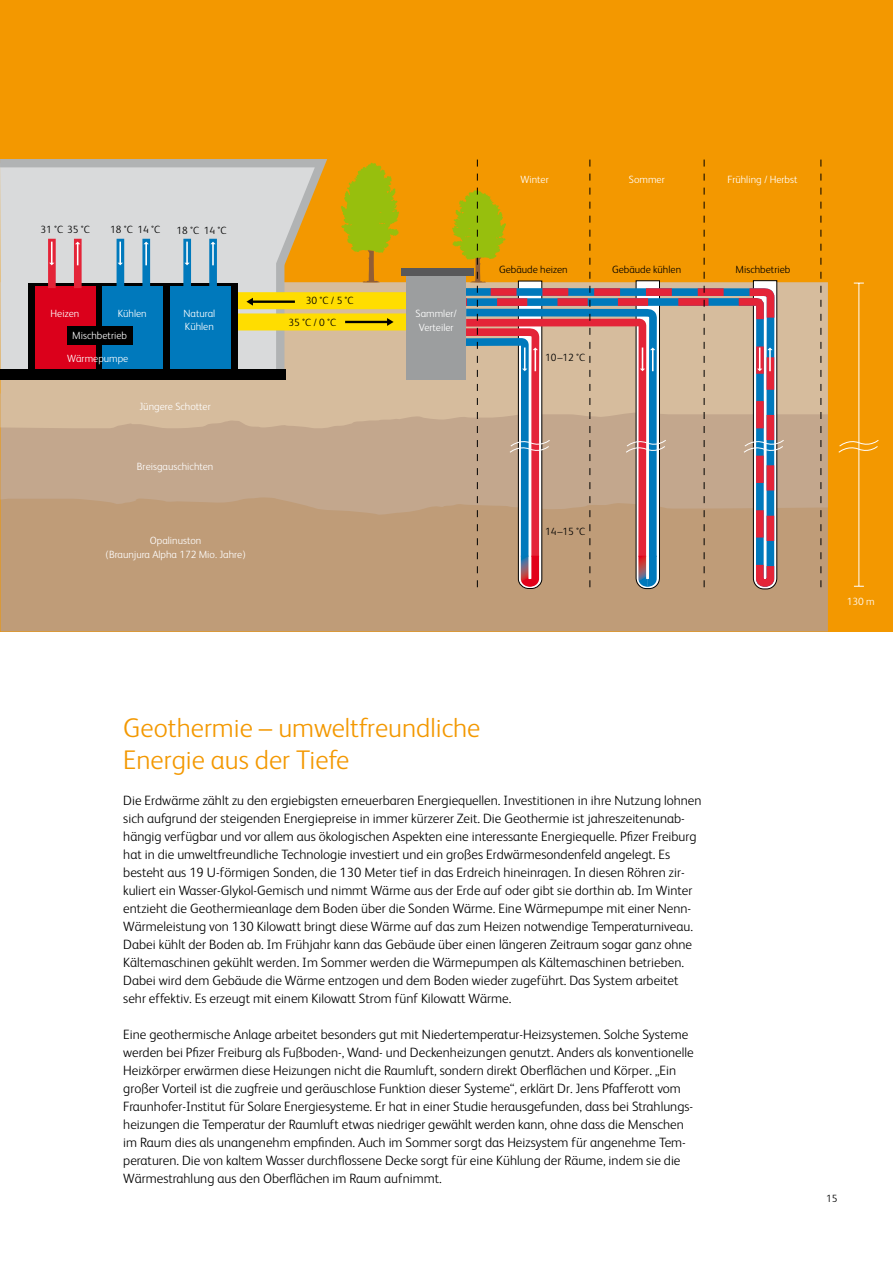
<style>
.page{position:relative;width:893px;height:1263px;background:#fff}
.page>*{position:absolute;margin:0;border:0;box-sizing:border-box;transform-origin:0 0}
.t1{font:300 27px/31.5px "FS Albert";color:#f39800}
.t2{font:300 13.5px/18px "FS Albert";color:#000}
.t3{font:300 10.5px/13.5px "FS Albert";color:#fff;text-align:center}
.t4{font:300 10.5px/21.9px "FS Albert";color:#000}
</style>
<div class="page">
<div style="left:0;top:0;width:893px;height:631px;background:#f39800"></div>
<div style="left:1px;top:515px;width:827px;height:116px;background:#bf9c78"></div>
<svg style="left:1px;top:428px;width:827px;height:87px;background:#c2a58a"></svg>
<svg style="left:1px;top:282px;width:827px;height:146px;background:#d4ba9b"></svg>
<hr style="left:858px;top:283px;width:1px;height:303px;background:#fff">
<svg style="left:340px;top:163px;width:60px;height:120px"></svg>
<svg style="left:0;top:159px;width:333px;height:225px;background:#d5cdbf"></svg>
<div style="left:237px;top:292px;width:169px;height:17px;background:#fd0"></div>
<div style="left:237px;top:313px;width:169px;height:17px;background:#fd0"></div>
<svg style="left:246px;top:298px;width:49px;height:8px"></svg>
<svg style="left:345px;top:318px;width:49px;height:8px"></svg>
<div style="left:406px;top:274px;width:60px;height:105px;background:#9c9e9f"></div>
<div style="left:28px;top:283px;width:210px;height:89px;background:#000"></div>
<div style="left:35px;top:286px;width:60px;height:83px;background:#db001b"></div>
<div style="left:102px;top:286px;width:61px;height:83px;background:#0079bc"></div>
<div style="left:170px;top:286px;width:60px;height:83px;background:#0079bc"></div>
<div style="left:401px;top:268px;width:73px;height:8px;background:#58585a"></div>
<div style="left:48px;top:239px;width:8px;height:49px;background:#e42438"></div>
<svg style="left:49px;top:242px;width:5px;height:23px"></svg>
<div style="left:74px;top:239px;width:8px;height:49px;background:#e42438"></div>
<svg style="left:75px;top:242px;width:5px;height:23px"></svg>
<div style="left:183px;top:239px;width:8px;height:49px;background:#0079bc"></div>
<svg style="left:184px;top:242px;width:6px;height:23px"></svg>
<div style="left:209px;top:239px;width:8px;height:49px;background:#0079bc"></div>
<svg style="left:210px;top:242px;width:6px;height:23px"></svg>
<div style="left:117px;top:239px;width:7px;height:49px;background:#0079bc"></div>
<svg style="left:118px;top:242px;width:5px;height:23px"></svg>
<div style="left:142px;top:239px;width:8px;height:49px;background:#0079bc"></div>
<svg style="left:144px;top:242px;width:5px;height:23px"></svg>
<svg style="left:838px;top:439px;width:41px;height:15px"></svg>
<div style="left:0;top:369px;width:286px;height:10px;background:#000"></div>
<svg style="left:451px;top:160px;width:333px;height:430px"></svg>
<svg style="left:820px;top:160px;width:1px;height:427px"></svg>
<div style="left:67px;top:326px;width:66px;height:18px;background:#000"></div>
<p class="t4" style="left:40px;top:218px;width:51px">31 °C 35 °C</p>
<p class="t4" style="left:110px;top:218px;width:51px">18 °C 14 °C</p>
<p class="t4" style="left:176px;top:219px;width:51px">18 °C 14 °C</p>
<p class="t4" style="left:288px;top:289px;width:67px;text-indent:18px">30 °C / 5 °C<br>35 °C / 0 °C</p>
<p class="t3" style="left:51px;top:306px;width:30px">Heizen</p>
<p class="t3" style="left:118px;top:306px;width:31px">Kühlen</p>
<p class="t3" style="left:184px;top:306px;width:33px;text-align:left">Natural<br>Kühlen</p>
<p class="t3" style="left:416px;top:306px;width:43px">Sammler/<br>Verteiler</p>
<p class="t3" style="left:67px;top:324px;width:63px;line-height:22.8px">Mischbetrieb<br>Wärmepumpe</p>
<p class="t3" style="left:139px;top:399px;width:73px">Jüngere Schotter</p>
<p class="t3" style="left:137px;top:460px;width:78px">Breisgauschichten</p>
<p class="t3" style="left:106px;top:533px;width:142px">Opalinuston<br>(Braunjura Alpha 172 Mio. Jahre)</p>
<p class="t3" style="left:520px;top:172px;width:30px">Winter</p>
<p class="t3" style="left:629px;top:172px;width:37px">Sommer</p>
<p class="t3" style="left:728px;top:172px;width:71px">Frühling / Herbst</p>
<p class="t4" style="left:499px;top:258px;width:70px">Gebäude heizen</p>
<p class="t4" style="left:612px;top:258px;width:71px">Gebäude kühlen</p>
<p class="t4" style="left:735px;top:258px;width:56px">Mischbetrieb</p>
<p class="t4" style="left:545px;top:346px;width:42px">10–12 °C</p>
<p class="t4" style="left:545px;top:520px;width:42px">14–15 °C</p>
<p class="t3" style="left:847px;top:594px;width:29px">130 m</p>
<h1 class="t1" style="left:123px;top:711px;width:359px">Geothermie – umweltfreundliche<br>Energie aus der Tiefe</h1>
<p class="t2" style="left:123px;top:790px;width:580px">Die Erdwärme zählt zu den ergiebigsten erneuerbaren Energiequellen. Investitionen in ihre Nutzung lohnen sich aufgrund der steigenden Energiepreise in immer kürzerer Zeit. Die Geothermie ist jahreszeitenunab&shy;hängig verfügbar und vor allem aus ökologischen Aspekten eine interessante Energiequelle. Pfizer Freiburg hat in die umweltfreundliche Technologie investiert und ein großes Erdwärmesondenfeld angelegt. Es besteht aus 19 U-förmigen Sonden, die 130 Meter tief in das Erdreich hineinragen. In diesen Röhren zir&shy;kuliert ein Wasser-Glykol-Gemisch und nimmt Wärme aus der Erde auf oder gibt sie dorthin ab. Im Winter entzieht die Geothermieanlage dem Boden über die Sonden Wärme. Eine Wärmepumpe mit einer Nenn-Wärmeleistung von 130 Kilowatt bringt diese Wärme auf das zum Heizen notwendige Temperaturniveau.<br>Dabei kühlt der Boden ab. Im Frühjahr kann das Gebäude über einen längeren Zeitraum sogar ganz ohne Kältemaschinen gekühlt werden. Im Sommer werden die Wärmepumpen als Kältemaschinen betrieben.<br>Dabei wird dem Gebäude die Wärme entzogen und dem Boden wieder zugeführt. Das System arbeitet sehr effektiv. Es erzeugt mit einem Kilowatt Strom fünf Kilowatt Wärme.</p>
<p class="t2" style="left:123px;top:1024px;width:572px">Eine geothermische Anlage arbeitet besonders gut mit Niedertemperatur-Heizsystemen. Solche Systeme werden bei Pfizer Freiburg als Fußboden-, Wand- und Deckenheizungen genutzt. Anders als konventionelle Heizkörper erwärmen diese Heizungen nicht die Raumluft, sondern direkt Oberflächen und Körper. „Ein großer Vorteil ist die zugfreie und geräuschlose Funktion dieser Systeme“, erklärt Dr. Jens Pfafferott vom Fraunhofer-Institut für Solare Energiesysteme. Er hat in einer Studie herausgefunden, dass bei Strahlungs&shy;heizungen die Temperatur der Raumluft etwas niedriger gewählt werden kann, ohne dass die Menschen im Raum dies als unangenehm empfinden. Auch im Sommer sorgt das Heizsystem für angenehme Tem&shy;peraturen. Die von kaltem Wasser durchflossene Decke sorgt für eine Kühlung der Räume, indem sie die Wärmestrahlung aus den Oberflächen im Raum aufnimmt.</p>
<p class="t4" style="left:826px;top:1187px;width:13px">15</p>
</div>
